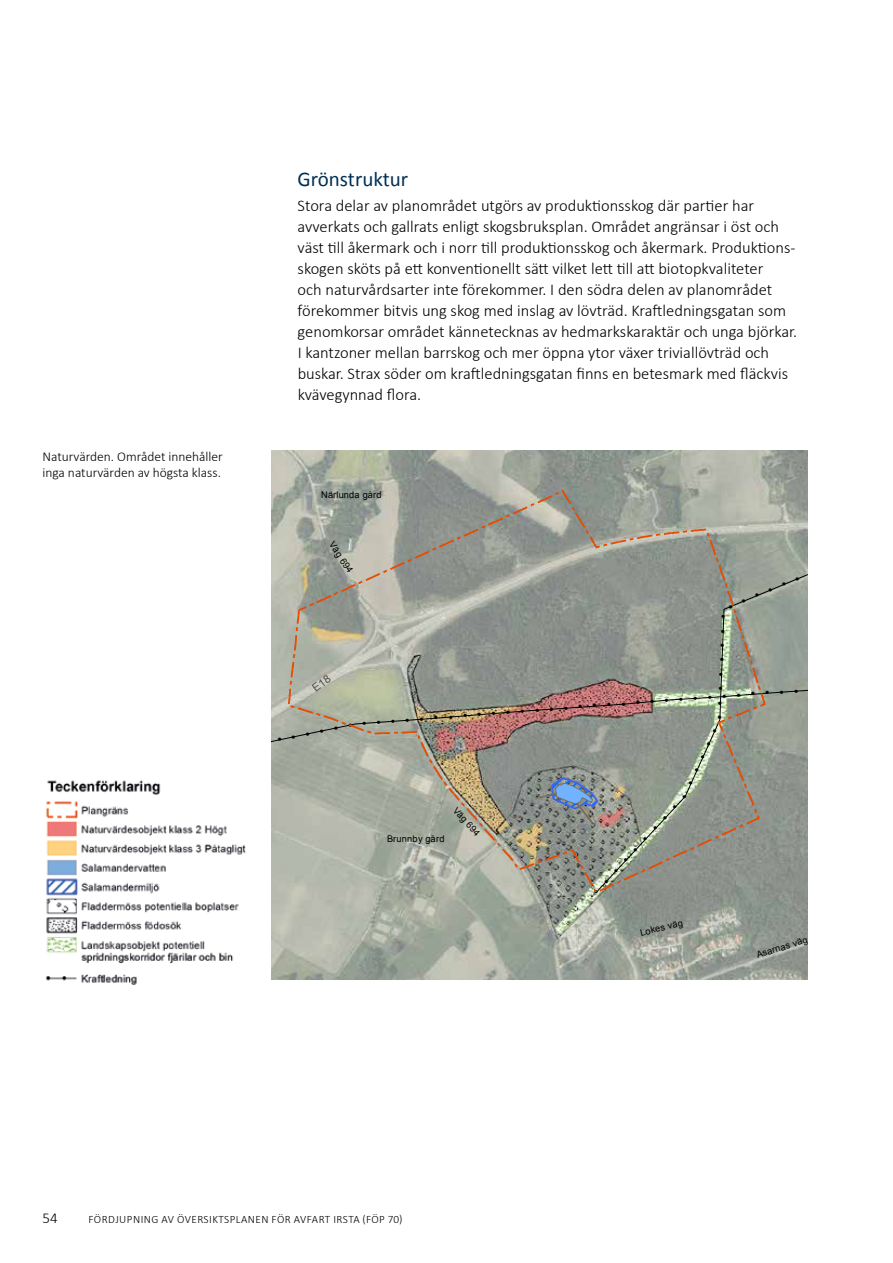
<style>
.page{position:relative;width:893px;height:1263px;background:#fff}
.page>*{position:absolute;margin:0;border:0;box-sizing:border-box;transform-origin:0 0}
.t1{font:21px "Calibri";color:#003056}
.t2{font:300 16.5px/21px "Calibri";color:#000}
.t3{font:300 15px "Calibri";color:#000}
.t4{font:300 13.5px/16.5px "Calibri";color:#000}
.t5{font:300 11.25px "Calibri";letter-spacing:.04em;color:#000}
.t6{font:9.3px "Arial";letter-spacing:.015em;color:#000}
</style>
<div class="page">
<img style="left:272px;top:451px;width:536px;height:528px">
<svg style="left:596px;top:451px;width:212px;height:37px"></svg>
<img style="left:46px;top:780px;width:200px;height:205px">
<svg style="left:272px;top:488px;width:536px;height:407px"></svg>
<p class="t4" style="left:43px;top:448px;width:182px">Naturvärden. Området innehåller inga naturvärden av högsta klass.</p>
<p class="t1" style="left:298px;top:166px;width:112px">Grönstruktur</p>
<p class="t2" style="left:298px;top:195px;width:501px">Stora delar av planområdet utgörs av produktionsskog där partier har avverkats och gallrats enligt skogsbruksplan. Området angränsar i öst och väst till åkermark och i norr till produktionsskog och åkermark. Produktions&shy;skogen sköts på ett konventionellt sätt vilket lett till att biotopkvaliteter<br>och naturvårdsarter inte förekommer. I den södra delen av planområdet förekommer bitvis ung skog med inslag av lövträd. Kraftledningsgatan som genomkorsar området kännetecknas av hedmarkskaraktär och unga björkar.<br>I kantzoner mellan barrskog och mer öppna ytor växer triviallövträd och buskar. Strax söder om kraftledningsgatan finns en betesmark med fläckvis kvävegynnad flora.</p>
<p class="t6" style="left:321px;top:489px;width:62px">Närlunda gård</p>
<p class="t6" style="left:337px;top:539px;width:37px;rotate:57deg">Väg 694</p>
<p class="t6" style="left:387px;top:832px;width:59px">Brunnby gård</p>
<p class="t6" style="left:459px;top:804px;width:37px;rotate:48deg">Väg 694</p>
<p class="t6" style="left:639px;top:927px;width:45px;rotate:-13deg">Lokes väg</p>
<p class="t6" style="left:755px;top:949px;width:55px;rotate:-17deg">Asarnas väg</p>
<p class="t3" style="left:43px;top:1209px;width:17px">54</p>
<p class="t5" style="left:88px;top:1212px;width:316px">FÖRDJUPNING AV ÖVERSIKTSPLANEN FÖR AVFART IRSTA (FÖP 70)</p>
</div>
